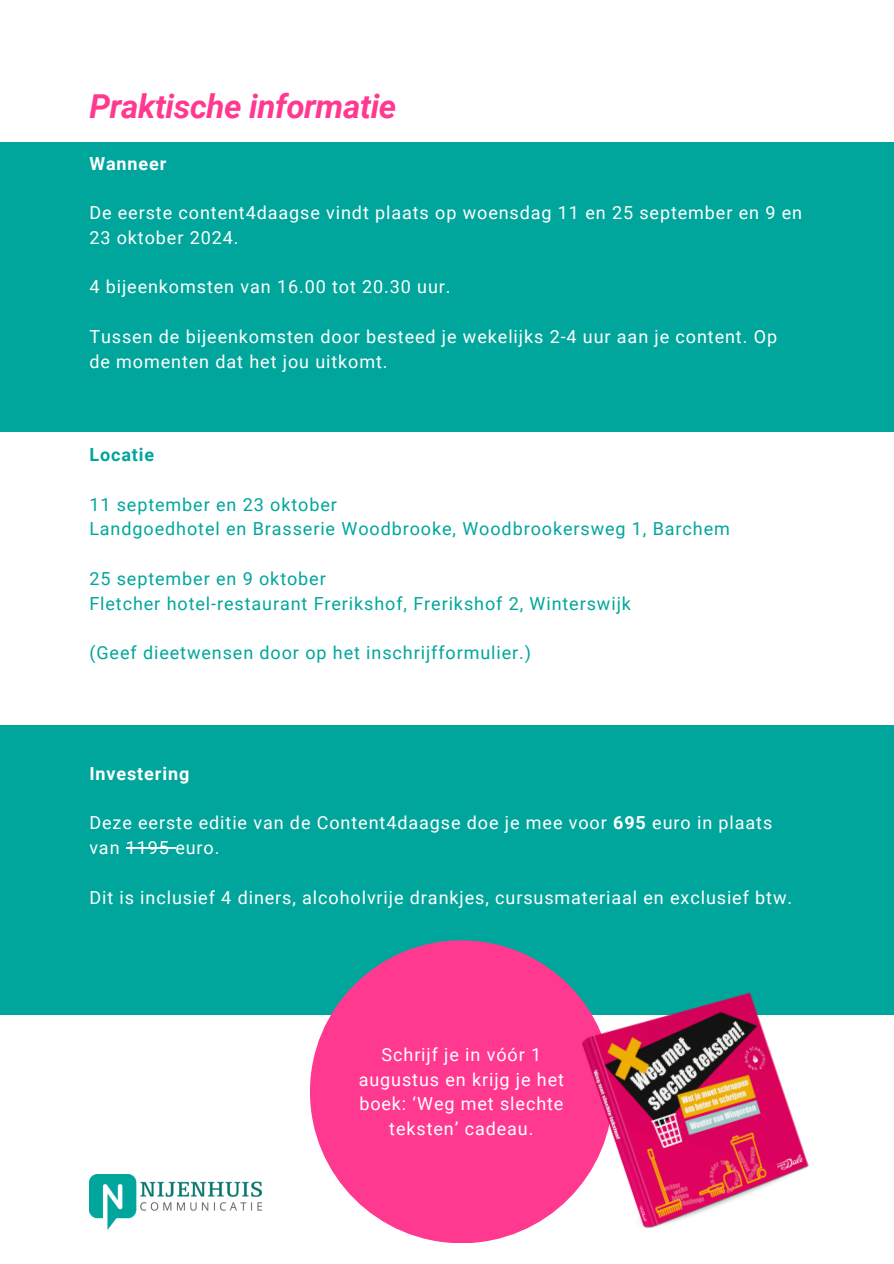
<style>
.page{position:relative;width:894px;height:1264px;background:#fff}
.page>*{position:absolute;margin:0;border:0;box-sizing:border-box;transform-origin:0 0}
.t1{font:italic 700 33px "Roboto";letter-spacing:-.01em;color:#ff3990}
.t2{font:18px/24.8px "Roboto";letter-spacing:.05em;color:#fff}
.t3{font:18px "Roboto";letter-spacing:.05em;color:#00a69c}
.t4{font:700 18px "Roboto";letter-spacing:.05em;color:#fff}
.t5{font:700 18px "Roboto";letter-spacing:.05em;color:#00a69c}
.s1{font-weight:700}
</style>
<div class="page">
<div style="left:0;top:142px;width:893px;height:289px;background:#00a69c"></div>
<img style="left:89px;top:1174px;width:172px;height:55px">
<div style="left:0;top:724px;width:893px;height:290px;background:#00a69c"></div>
<hr style="left:126px;top:847px;width:49px;height:1px;background:#fff">
<div style="left:310px;top:940px;width:302px;height:303px;background:#ff3990;border-radius:50%"></div>
<img style="left:550px;top:969px;width:314px;height:260px">
<p class="t1" style="left:89px;top:88px;width:308px">Praktische informatie</p>
<p class="t4" style="left:89px;top:153px;width:78px">Wanneer</p>
<p class="t2" style="left:89px;top:201px;width:714px">De eerste content4daagse vindt plaats op woensdag 11 en 25 september en 9 en<br>23 oktober 2024.</p>
<p class="t2" style="left:89px;top:275px;width:362px">4 bijeenkomsten van 16.00 tot 20.30 uur.</p>
<p class="t2" style="left:89px;top:324px;width:689px">Tussen de bijeenkomsten door besteed je wekelijks 2-4 uur aan je content. Op de momenten dat het jou uitkomt.</p>
<h2 class="t5" style="left:89px;top:444px;width:66px">Locatie</h2>
<p class="t3" style="left:89px;top:494px;width:249px">11 september en 23 oktober</p>
<p class="t3" style="left:89px;top:519px;width:642px">Landgoedhotel en Brasserie Woodbrooke, Woodbrookersweg 1, Barchem</p>
<p class="t3" style="left:89px;top:568px;width:238px">25 september en 9 oktober</p>
<p class="t3" style="left:89px;top:593px;width:543px">Fletcher hotel-restaurant Frerikshof, Frerikshof 2, Winterswijk</p>
<p class="t3" style="left:89px;top:642px;width:443px">(Geef dieetwensen door op het inschrijfformulier.)</p>
<h2 class="t4" style="left:89px;top:763px;width:101px">Investering</h2>
<p class="t2" style="left:89px;top:810px;width:684px">Deze eerste editie van de Content4daagse doe je mee voor <span class="s1">695</span> euro in plaats van 1195 euro.</p>
<p class="t2" style="left:89px;top:885px;width:704px">Dit is inclusief 4 diners, alcoholvrije drankjes, cursusmateriaal en exclusief btw.</p>
<p class="t2" style="left:358px;top:1042px;width:207px;text-align:center">Schrijf je in vóór 1 augustus en krijg je het boek: ‘Weg met slechte teksten’ cadeau.</p>
</div>
